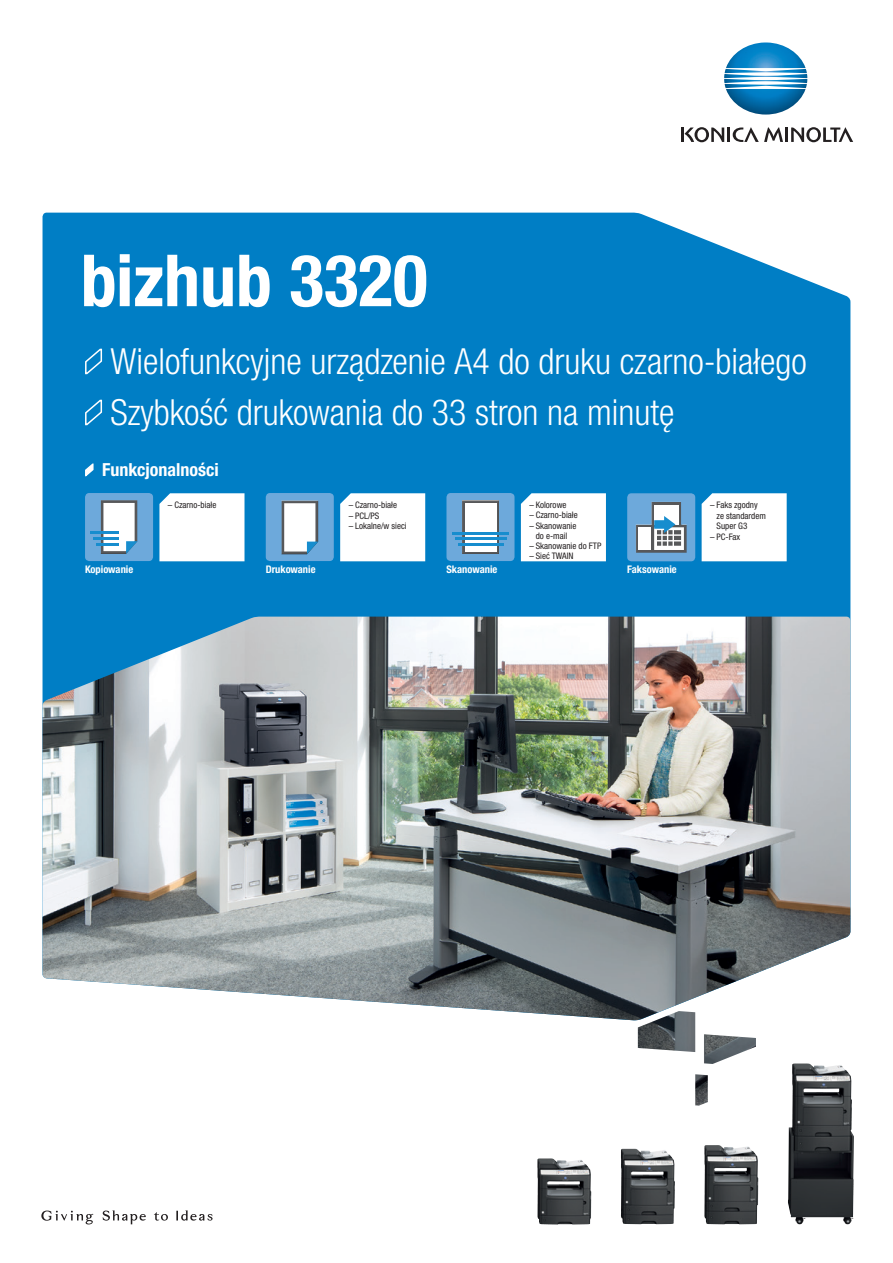
<style>
.page{position:relative;width:893px;height:1263px;background:#fff}
.page>*{position:absolute;margin:0;border:0;box-sizing:border-box;transform-origin:0 0}
.Bro_Title_HEAD_BoldC{font:700 condensed 72px "Helvetica Neue LTW1 G";color:#fff}
.Bro_Title_SUBLINE_Li{font:300 condensed 36px "Helvetica Neue LTW1 G";color:#fff}
.Bro_Inside_SUBHEAD_W{font:700 condensed 18px "Helvetica Neue LTW1 G";color:#fff}
.Bro_Inside_ICON_SUBL{font:700 condensed 10.5px "Helvetica Neue LTW1 G";color:#fff}
.Bro_Inside_WORKFLOW{font:condensed 9px/10.5px "Helvetica Neue LTW1 G";color:#231f20}
</style>
<div class="page">
<div style="left:43px;top:213px;width:807px;height:404px;background:#007ec5"></div>
<div style="left:266px;top:493px;width:68px;height:68px;background:#6da9db;border-radius:4px"></div>
<div style="left:446px;top:493px;width:68px;height:68px;background:#6da9db;border-radius:4px"></div>
<svg style="left:159px;top:493px;width:85px;height:68px"></svg>
<svg style="left:702px;top:493px;width:85px;height:68px"></svg>
<svg style="left:340px;top:493px;width:85px;height:68px"></svg>
<svg style="left:521px;top:493px;width:85px;height:68px"></svg>
<svg style="left:84px;top:348px;width:19px;height:28px"></svg>
<svg style="left:84px;top:399px;width:19px;height:28px"></svg>
<svg style="left:84px;top:461px;width:10px;height:17px"></svg>
<img style="left:724px;top:42px;width:83px;height:73px">
<hr style="left:785px;top:128px;width:3px;height:14px;background:#231f20">
<svg style="left:791px;top:127px;width:62px;height:15px"></svg>
<svg style="left:681px;top:127px;width:102px;height:15px"></svg>
<svg style="left:103px;top:1210px;width:43px;height:14px"></svg>
<svg style="left:176px;top:1210px;width:37px;height:10px"></svg>
<svg style="left:41px;top:1210px;width:52px;height:14px"></svg>
<svg style="left:154px;top:1212px;width:14px;height:9px"></svg>
<svg style="left:281px;top:501px;width:38px;height:54px"></svg>
<svg style="left:281px;top:500px;width:37px;height:54px;background:#ced6db"></svg>
<div style="left:627px;top:493px;width:68px;height:68px;background:#6da9db;border-radius:4px"></div>
<svg style="left:636px;top:502px;width:51px;height:51px"></svg>
<div style="left:85px;top:493px;width:68px;height:68px;background:#6da9db;border-radius:4px"></div>
<svg style="left:100px;top:500px;width:1px;height:54px"></svg>
<svg style="left:101px;top:500px;width:37px;height:54px;background:#c9d2d9"></svg>
<hr style="left:96px;top:543px;width:23px;height:2px;background:#178dce">
<hr style="left:94px;top:537px;width:25px;height:3px;background:#178dce">
<hr style="left:91px;top:531px;width:28px;height:3px;background:#178dce">
<div style="left:461px;top:500px;width:39px;height:55px;background:linear-gradient(to right,#57585b,#57585b)"></div>
<div style="left:465px;top:503px;width:31px;height:48px;background:#fff"></div>
<hr style="left:458px;top:543px;width:45px;height:3px;background:#178dce">
<hr style="left:455px;top:537px;width:51px;height:3px;background:#178dce">
<hr style="left:452px;top:532px;width:57px;height:2px;background:#178dce">
<img style="left:638px;top:1020px;width:57px;height:32px">
<img style="left:695px;top:1074px;width:13px;height:32px">
<img style="left:704px;top:1034px;width:52px;height:30px">
<img style="left:43px;top:617px;width:807px;height:403px">
<img style="left:788px;top:1063px;width:66px;height:161px">
<img style="left:537px;top:1158px;width:54px;height:66px">
<img style="left:621px;top:1148px;width:54px;height:76px">
<img style="left:704px;top:1145px;width:54px;height:79px">
<p class="Bro_Title_HEAD_BoldC" style="left:81px;top:237px;width:348px">bizhub 3320</p>
<p class="Bro_Title_SUBLINE_Li" style="left:111px;top:340px;width:698px">Wielofunkcyjne urządzenie A4 do druku czarno-białego</p>
<p class="Bro_Title_SUBLINE_Li" style="left:111px;top:391px;width:565px">Szybkość drukowania do 33 stron na minutę</p>
<p class="Bro_Inside_SUBHEAD_W" style="left:102px;top:459px;width:118px">Funkcjonalności</p>
<p class="Bro_Inside_WORKFLOW" style="left:168px;top:500px;width:50px">– Czarno-białe</p>
<p class="Bro_Inside_WORKFLOW" style="left:349px;top:500px;width:50px">– Czarno-białe</p>
<p class="Bro_Inside_WORKFLOW" style="left:349px;top:510px;width:32px">– PCL/PS</p>
<p class="Bro_Inside_WORKFLOW" style="left:349px;top:521px;width:60px">– Lokalne/w sieci</p>
<p class="Bro_Inside_WORKFLOW" style="left:529px;top:500px;width:39px">– Kolorowe</p>
<p class="Bro_Inside_WORKFLOW" style="left:529px;top:510px;width:50px">– Czarno-białe</p>
<p class="Bro_Inside_WORKFLOW" style="left:529px;top:520px;width:48px;text-align:center">– Skanowanie do e-mail</p>
<p class="Bro_Inside_WORKFLOW" style="left:529px;top:541px;width:73px">– Skanowanie do FTP</p>
<p class="Bro_Inside_WORKFLOW" style="left:529px;top:551px;width:46px">– Sieć TWAIN</p>
<p class="Bro_Inside_ICON_SUBL" style="left:85px;top:563px;width:50px">Kopiowanie</p>
<p class="Bro_Inside_ICON_SUBL" style="left:446px;top:563px;width:52px">Skanowanie</p>
<p class="Bro_Inside_ICON_SUBL" style="left:266px;top:563px;width:51px">Drukowanie</p>
<p class="Bro_Inside_ICON_SUBL" style="left:627px;top:563px;width:51px">Faksowanie</p>
<p class="Bro_Inside_WORKFLOW" style="left:716px;top:500px;width:51px;text-indent:-6px">– Faks zgodny ze standardem<br>Super G3</p>
<p class="Bro_Inside_WORKFLOW" style="left:710px;top:531px;width:32px">– PC-Fax</p>
</div>
